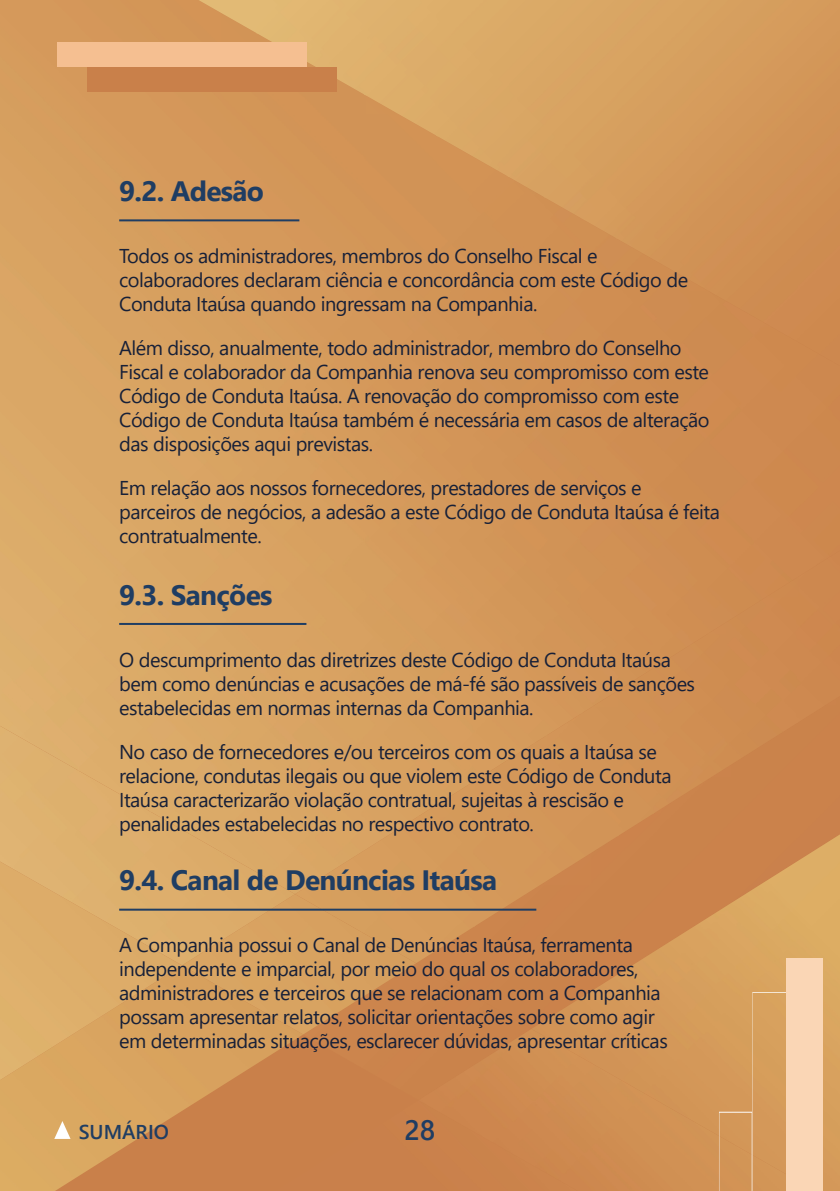
<style>
.page{position:relative;width:840px;height:1191px;background:#fff}
.page>*{position:absolute;margin:0;border:0;box-sizing:border-box;transform-origin:0 0}
.t1{font:700 28px "Segoe UI";letter-spacing:-.025em;color:#1f3d63}
.t2{font:600 28px "Segoe UI";color:#1f3d63}
.t3{font:20px/24px "Segoe UI";letter-spacing:-.025em;color:#172038}
.t4{font:600 20px "Segoe UI";color:#1f3d63}
</style>
<div class="page">
<img style="left:0;top:1034px;width:303px;height:157px">
<img style="left:0;top:965px;width:182px;height:115px">
<div style="left:303px;top:983px;width:147px;height:117px;background:#cb834c"></div>
<img style="left:182px;top:915px;width:234px;height:119px">
<img style="left:0;top:750px;width:295px;height:215px">
<div style="left:274px;top:1100px;width:144px;height:91px;background:#c9804a"></div>
<img style="left:418px;top:1029px;width:113px;height:162px">
<div style="left:450px;top:926px;width:81px;height:103px;background:#cb834c"></div>
<img style="left:416px;top:963px;width:35px;height:20px">
<div style="left:660px;top:777px;width:69px;height:57px;background:#ca834b"></div>
<div style="left:729px;top:768px;width:36px;height:66px;background:#ca834b"></div>
<div style="left:765px;top:705px;width:69px;height:129px;background:#cb824b"></div>
<img style="left:834px;top:700px;width:5px;height:134px">
<img style="left:725px;top:768px;width:6px;height:9px">
<svg style="left:833px;top:700px;width:3px;height:5px"></svg>
<img style="left:330px;top:817px;width:145px;height:146px">
<img style="left:295px;top:894px;width:36px;height:21px">
<img style="left:473px;top:782px;width:72px;height:144px">
<div style="left:545px;top:714px;width:72px;height:120px;background:#d29457"></div>
<img style="left:617px;top:714px;width:37px;height:120px">
<img style="left:438px;top:782px;width:37px;height:35px">
<img style="left:652px;top:646px;width:73px;height:168px">
<div style="left:724px;top:600px;width:73px;height:168px;background:#ce8a50"></div>
<div style="left:796px;top:600px;width:37px;height:123px;background:#ce884f"></div>
<img style="left:832px;top:555px;width:7px;height:145px">
<img style="left:221px;top:92px;width:146px;height:802px">
<img style="left:149px;top:0;width:74px;height:853px">
<div style="left:365px;top:136px;width:73px;height:713px;background:#d59a5b"></div>
<img style="left:78px;top:0;width:73px;height:812px">
<div style="left:437px;top:177px;width:37px;height:627px;background:#d49759"></div>
<img style="left:42px;top:0;width:37px;height:771px">
<div style="left:472px;top:177px;width:74px;height:605px;background:#d29457"></div>
<img style="left:0;top:0;width:44px;height:750px">
<div style="left:544px;top:239px;width:38px;height:497px;background:#d19255"></div>
<div style="left:580px;top:239px;width:73px;height:475px;background:#d08f53"></div>
<div style="left:652px;top:280px;width:38px;height:388px;background:#cf8d52"></div>
<div style="left:688px;top:301px;width:73px;height:345px;background:#cf8b51"></div>
<div style="left:760px;top:342px;width:73px;height:258px;background:#ce894f"></div>
<img style="left:832px;top:366px;width:7px;height:189px">
<img style="left:221px;top:34px;width:35px;height:8px">
<img style="left:531px;top:834px;width:308px;height:357px">
<img style="left:795px;top:0;width:44px;height:366px">
<img style="left:723px;top:0;width:74px;height:342px">
<img style="left:687px;top:0;width:38px;height:301px">
<img style="left:616px;top:0;width:73px;height:280px">
<img style="left:543px;top:0;width:74px;height:239px">
<div style="left:507px;top:0;width:38px;height:198px;background:#daa664"></div>
<img style="left:436px;top:0;width:73px;height:177px">
<img style="left:364px;top:0;width:73px;height:136px">
<img style="left:327px;top:0;width:38px;height:95px">
<div style="left:256px;top:0;width:73px;height:67px;background:#e1b772"></div>
<img style="left:198px;top:0;width:59px;height:34px">
<hr style="left:119px;top:219px;width:180px;height:2px;background:#1f3d63">
<hr style="left:119px;top:623px;width:187px;height:2px;background:#1f3d63">
<hr style="left:119px;top:908px;width:417px;height:2px;background:#1f3d63">
<div style="left:718px;top:992px;width:67px;height:199px;background:#d59b5a"></div>
<div style="left:785px;top:958px;width:36px;height:233px;background:#fad6b5"></div>
<div style="left:87px;top:67px;width:249px;height:25px;background:#c9804a"></div>
<div style="left:57px;top:42px;width:249px;height:25px;background:#f5bf91"></div>
<svg style="left:54px;top:1121px;width:16px;height:18px"></svg>
<h1 class="t1" style="left:119px;top:165px;width:146px">9.2. Adesão</h1>
<p class="t3" style="left:119px;top:242px;width:570px">Todos os administradores, membros do Conselho Fiscal e colaboradores declaram ciência e concordância com este Código de<br>Conduta Itaúsa quando ingressam na Companhia.</p>
<p class="t3" style="left:119px;top:334px;width:591px">Além disso, anualmente, todo administrador, membro do Conselho Fiscal e colaborador da Companhia renova seu compromisso com este Código de Conduta Itaúsa. A renovação do compromisso com este Código de Conduta Itaúsa também é necessária em casos de alteração das disposições aqui previstas.</p>
<p class="t3" style="left:119px;top:474px;width:602px">Em relação aos nossos fornecedores, prestadores de serviços e parceiros de negócios, a adesão a este Código de Conduta Itaúsa é feita contratualmente.</p>
<h1 class="t1" style="left:119px;top:568px;width:155px">9.3. Sanções</h1>
<p class="t3" style="left:119px;top:646px;width:577px">O descumprimento das diretrizes deste Código de Conduta Itaúsa bem como denúncias e acusações de má-fé são passíveis de sanções estabelecidas em normas internas da Companhia.</p>
<p class="t3" style="left:119px;top:737px;width:553px">No caso de fornecedores e/ou terceiros com os quais a Itaúsa se relacione, condutas ilegais ou que violem este Código de Conduta Itaúsa caracterizarão violação contratual, sujeitas à rescisão e penalidades estabelecidas no respectivo contrato.</p>
<h1 class="t1" style="left:119px;top:854px;width:379px">9.4. Canal de Denúncias Itaúsa</h1>
<p class="t3" style="left:119px;top:931px;width:550px">A Companhia possui o Canal de Denúncias Itaúsa, ferramenta independente e imparcial, por meio do qual os colaboradores, administradores e terceiros que se relacionam com a Companhia possam apresentar relatos, solicitar orientações sobre como agir em determinadas situações, esclarecer dúvidas, apresentar críticas</p>
<p class="t4" style="left:79px;top:1113px;width:92px">SUMÁRIO</p>
<h1 class="t2" style="left:404px;top:1103px;width:33px">28</h1>
</div>
